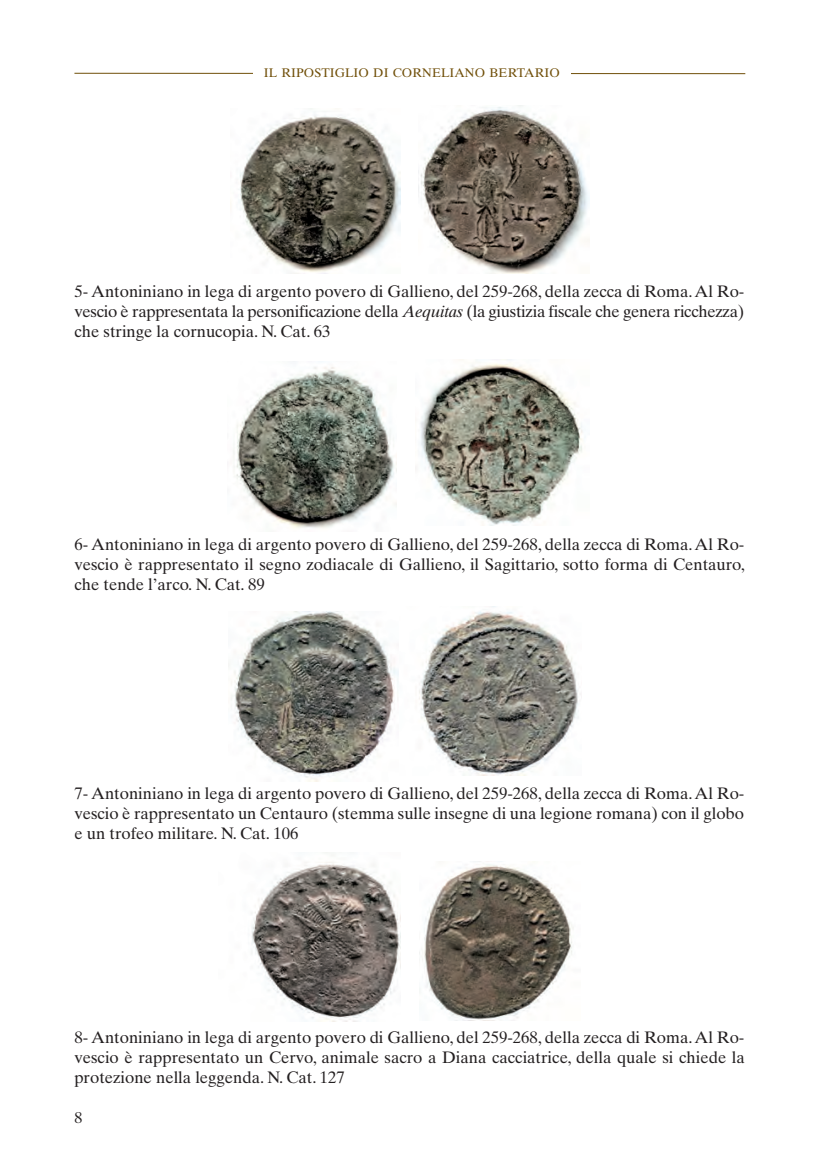
<style>
.page{position:relative;width:819px;height:1166px;background:#fff}
.page>*{position:absolute;margin:0;border:0;box-sizing:border-box;transform-origin:0 0}
.t1{font:16.62px/19.9px "Times Ten";color:#231f20;text-align:justify}
.t2{font:15.75px "Times Ten";color:#231f20}
.t3{font:12.42px "Times Ten";letter-spacing:.005em;color:#704f09}
.s1{font-style:italic}
</style>
<div class="page">
<hr style="left:74px;top:73px;width:671px;height:1px;background:#704f09">
<div style="left:253px;top:65px;width:317px;height:21px;background:#fff"></div>
<img style="left:230px;top:108px;width:170px;height:164px">
<img style="left:421px;top:105px;width:168px;height:169px">
<img style="left:233px;top:367px;width:164px;height:161px">
<img style="left:420px;top:359px;width:163px;height:167px">
<img style="left:231px;top:611px;width:168px;height:171px">
<img style="left:419px;top:606px;width:160px;height:169px">
<img style="left:251px;top:855px;width:149px;height:166px">
<img style="left:419px;top:864px;width:155px;height:156px">
<p class="t3" style="left:264px;top:68px;width:297px">IL RIPOSTIGLIO DI CORNELIANO BERTARIO</p>
<p class="t1" style="left:74px;top:283px;width:671px">5- Antoniniano in lega di argento povero di Gallieno, del 259-268, della zecca di Roma. Al Ro&shy;vescio è rappresentata la personificazione della <span class="s1">Aequitas</span> (la giustizia fiscale che genera ricchezza) che stringe la cornucopia. N. Cat. 63</p>
<p class="t1" style="left:74px;top:536px;width:672px">6- Antoniniano in lega di argento povero di Gallieno, del 259-268, della zecca di Roma. Al Ro&shy;vescio è rappresentato il segno zodiacale di Gallieno, il Sagittario, sotto forma di Centauro, che tende l’arco. N. Cat. 89</p>
<p class="t1" style="left:74px;top:785px;width:671px">7- Antoniniano in lega di argento povero di Gallieno, del 259-268, della zecca di Roma. Al Ro&shy;vescio è rappresentato un Centauro (stemma sulle insegne di una legione romana) con il globo e un trofeo militare. N. Cat. 106</p>
<p class="t1" style="left:74px;top:1028px;width:672px">8- Antoniniano in lega di argento povero di Gallieno, del 259-268, della zecca di Roma. Al Ro&shy;vescio è rappresentato un Cervo, animale sacro a Diana cacciatrice, della quale si chiede la protezione nella leggenda. N. Cat. 127</p>
<p class="t2" style="left:74px;top:1111px;width:9px">8</p>
</div>
